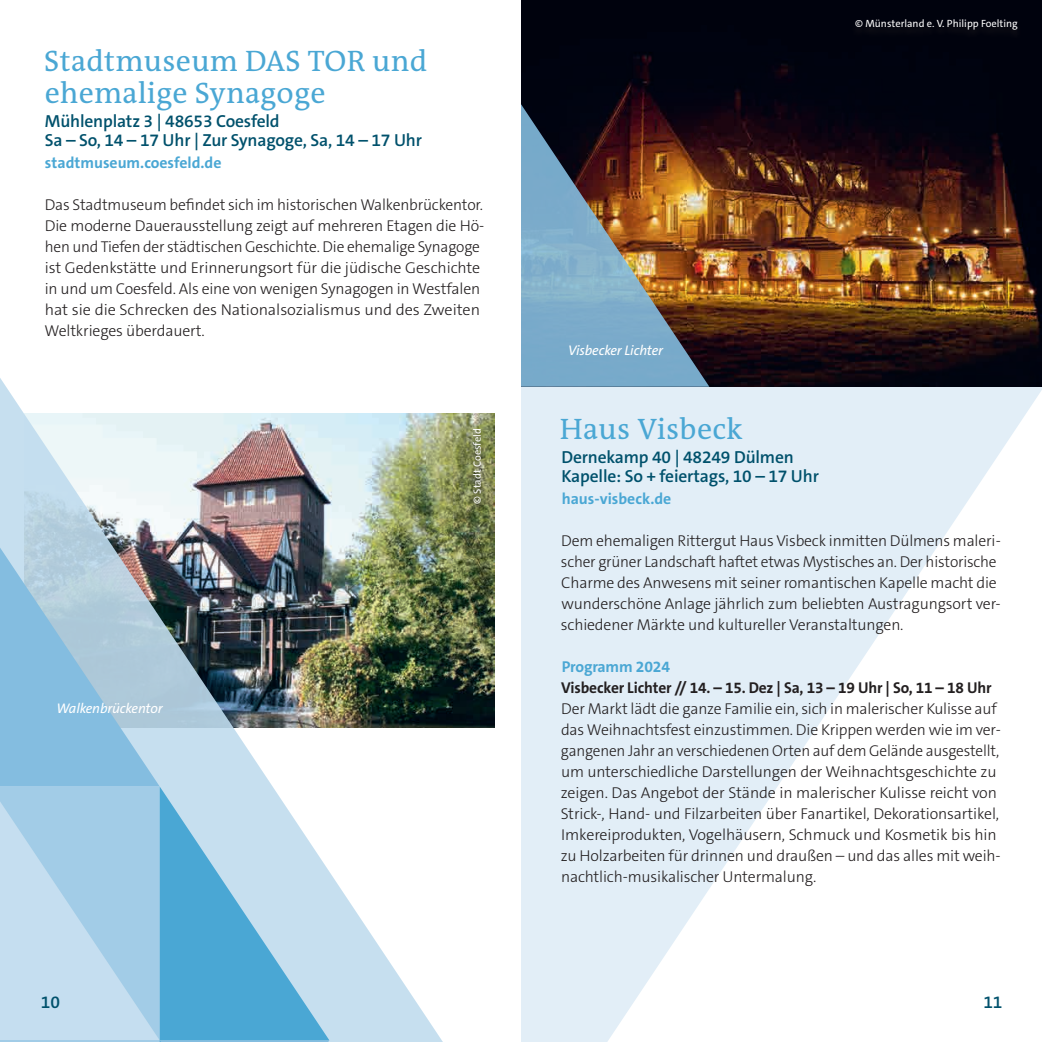
<style>
.page{position:relative;width:1042px;height:1042px;background:#fff}
.page>*{position:absolute;margin:0;border:0;box-sizing:border-box;transform-origin:0 0}
.t1{font:29.75px/31.5px "The Antiqua B W5 Plain";letter-spacing:.01em;color:#4aa7d4}
.t2{font:600 17.5px/19.2px "The Sans C5";letter-spacing:-.01em;color:#00516c}
.t3{font:300 15.75px/21px "The Sans C5";letter-spacing:-.01em;color:#231f20}
.t4{font:700 15.75px "The Sans C5";letter-spacing:-.01em;color:#231f20}
.t5{font:700 15.75px "The Sans C5";color:#4aa7d4}
.t6{font:italic 14px "The Sans C5";letter-spacing:-.01em;color:#fff}
.t7{font:10.5px "The Sans C5";color:#fff}
</style>
<div class="page">
<svg style="left:521px;top:387px;width:521px;height:655px;fill:#e2eef7"></svg>
<img style="left:521px;top:0;width:521px;height:387px">
<img style="left:521px;top:104px;width:188px;height:283px">
<img style="left:455px;top:413px;width:39px;height:314px">
<img style="left:0;top:378px;width:455px;height:664px">
<svg style="left:0;top:547px;width:329px;height:495px;background:#94b8cd"></svg>
<div style="left:468px;top:428px;width:18px;height:85px;background:#231f20;opacity:.81"></div>
<div style="left:850px;top:19px;width:173px;height:21px;background:#02040e"></div>
<h1 class="t1" style="left:44px;top:46px;width:384px">Stadtmuseum DAS TOR und ehemalige Synagoge</h1>
<p class="t2" style="left:45px;top:112px;width:379px">Mühlenplatz 3 | 48653 Coesfeld<br>Sa – So, 14 – 17 Uhr | Zur Synagoge, Sa, 14 – 17 Uhr</p>
<p class="t5" style="left:45px;top:153px;width:178px">stadtmuseum.coesfeld.de</p>
<p class="t3" style="left:44px;top:194px;width:441px">Das Stadtmuseum befindet sich im historischen Walkenbrückentor.<br>Die moderne Dauerausstellung zeigt auf mehreren Etagen die Hö&shy;hen und Tiefen der städtischen Geschichte. Die ehemalige Synagoge ist Gedenkstätte und Erinnerungsort für die jüdische Geschichte in und um Coesfeld. Als eine von wenigen Synagogen in Westfalen hat sie die Schrecken des Nationalsozialismus und des Zweiten Weltkrieges überdauert.</p>
<p class="t6" style="left:57px;top:700px;width:108px">Walkenbrückentor</p>
<p class="t7" style="left:470px;top:504px;width:77px;rotate:-90deg">© Stadt Coesfeld</p>
<p class="t6" style="left:568px;top:341px;width:97px">Visbecker Lichter</p>
<p class="t7" style="left:855px;top:17px;width:164px">© Münsterland e. V. Philipp Foelting</p>
<h1 class="t1" style="left:560px;top:413px;width:184px">Haus Visbeck</h1>
<p class="t2" style="left:561px;top:447px;width:259px">Dernekamp 40 | 48249 Dülmen<br>Kapelle: So + feiertags, 10 – 17 Uhr</p>
<p class="t5" style="left:562px;top:489px;width:111px">haus-visbeck.de</p>
<p class="t3" style="left:561px;top:530px;width:441px">Dem ehemaligen Rittergut Haus Visbeck inmitten Dülmens maleri&shy;scher grüner Landschaft haftet etwas Mystisches an. Der historische Charme des Anwesens mit seiner romantischen Kapelle macht die wunderschöne Anlage jährlich zum beliebten Austragungsort ver&shy;schiedener Märkte und kultureller Veranstaltungen.</p>
<p class="t5" style="left:562px;top:657px;width:110px">Programm 2024</p>
<p class="t4" style="left:561px;top:678px;width:432px">Visbecker Lichter // 14. – 15. Dez | Sa, 13 – 19 Uhr | So, 11 – 18 Uhr</p>
<p class="t3" style="left:561px;top:698px;width:442px">Der Markt lädt die ganze Familie ein, sich in malerischer Kulisse auf das Weihnachtsfest einzustimmen. Die Krippen werden wie im ver&shy;gangenen Jahr an verschiedenen Orten auf dem Gelände ausgestellt, um unterschiedliche Darstellungen der Weihnachtsgeschichte zu zeigen. Das Angebot der Stände in malerischer Kulisse reicht von Strick-, Hand- und Filzarbeiten über Fanartikel, Dekorationsartikel, Imkereiprodukten, Vogelhäusern, Schmuck und Kosmetik bis hin zu Holzarbeiten für drinnen und draußen – und das alles mit weih&shy;nachtlich-musikalischer Untermalung.</p>
<p class="t2" style="left:41px;top:992px;width:21px">10</p>
<p class="t2" style="left:983px;top:992px;width:21px">11</p>
</div>
